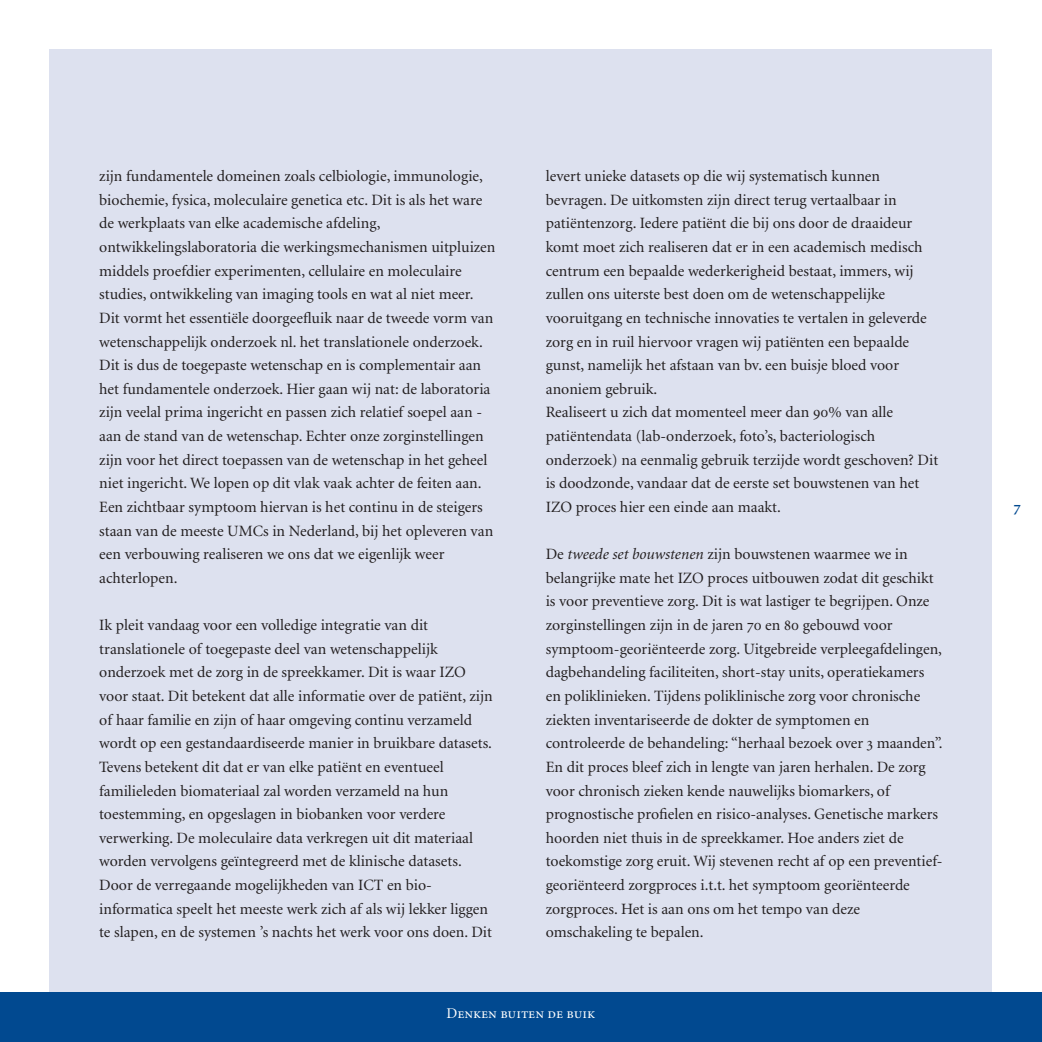
<style>
.page{position:relative;width:1042px;height:1042px;background:#fff}
.page>*{position:absolute;margin:0;border:0;box-sizing:border-box;transform-origin:0 0}
.t1{font:15.75px/23.6px "Minion";color:#231f20}
.t2{font:15.75px "Minion Semibold SC";color:#014990}
.t3{font:14.88px "Minion Regular SC";letter-spacing:-.005em;color:#fff}
.s1{font-family:"Minion Regular SC"}
.s2{font-style:italic}
</style>
<div class="page">
<div style="left:50px;top:50px;width:942px;height:992px;background:#dde1ef"></div>
<div style="left:0;top:992px;width:1042px;height:50px;background:#014990"></div>
<p class="t1" style="left:99px;top:165px;width:398px">zijn fundamentele domeinen zoals celbiologie, immunologie, biochemie, fysica, moleculaire genetica etc. Dit is als het ware de werkplaats van elke academische afdeling, ontwikkelingslaboratoria die werkingsmechanismen uitpluizen middels proefdier experimenten, cellulaire en moleculaire studies, ontwikkeling van imaging tools en wat al niet meer.<br>Dit vormt het essentiële doorgeefluik naar de tweede vorm van wetenschappelijk onderzoek nl. het translationele onderzoek.<br>Dit is dus de toegepaste wetenschap en is complementair aan het fundamentele onderzoek. Hier gaan wij nat: de laboratoria zijn veelal prima ingericht en passen zich relatief soepel aan - aan de stand van de wetenschap. Echter onze zorginstellingen zijn voor het direct toepassen van de wetenschap in het geheel niet ingericht. We lopen op dit vlak vaak achter de feiten aan.<br>Een zichtbaar symptoom hiervan is het continu in de steigers staan van de meeste UMCs in Nederland, bij het opleveren van een verbouwing realiseren we ons dat we eigenlijk weer achterlopen.</p>
<p class="t1" style="left:99px;top:614px;width:395px">Ik pleit vandaag voor een volledige integratie van dit translationele of toegepaste deel van wetenschappelijk onderzoek met de zorg in de spreekkamer. Dit is waar IZO voor staat. Dit betekent dat alle informatie over de patiënt, zijn of haar familie en zijn of haar omgeving continu verzameld wordt op een gestandaardiseerde manier in bruikbare datasets.<br>Tevens betekent dit dat er van elke patiënt en eventueel familieleden biomateriaal zal worden verzameld na hun toestemming, en opgeslagen in biobanken voor verdere verwerking. De moleculaire data verkregen uit dit materiaal worden vervolgens geïntegreerd met de klinische datasets.<br>Door de verregaande mogelijkheden van ICT en bio&shy;informatica speelt het meeste werk zich af als wij lekker liggen te slapen, en de systemen ’s nachts het werk voor ons doen. Dit</p>
<p class="t1" style="left:546px;top:165px;width:394px">levert unieke datasets op die wij systematisch kunnen bevragen. De uitkomsten zijn direct terug vertaalbaar in patiëntenzorg. Iedere patiënt die bij ons door de draaideur komt moet zich realiseren dat er in een academisch medisch centrum een bepaalde wederkerigheid bestaat, immers, wij zullen ons uiterste best doen om de wetenschappelijke vooruitgang en technische innovaties te vertalen in geleverde zorg en in ruil hiervoor vragen wij patiënten een bepaalde gunst, namelijk het afstaan van bv. een buisje bloed voor anoniem gebruik.<br>Realiseert u zich dat momenteel meer dan <span class="s1">90</span>% van alle patiëntendata (lab-onderzoek, foto’s, bacteriologisch onderzoek) na eenmalig gebruik terzijde wordt geschoven? Dit is doodzonde, vandaar dat de eerste set bouwstenen van het IZO proces hier een einde aan maakt.</p>
<p class="t1" style="left:546px;top:543px;width:398px">De <span class="s2">tweede set bouwstenen</span> zijn bouwstenen waarmee we in belangrijke mate het IZO proces uitbouwen zodat dit geschikt is voor preventieve zorg. Dit is wat lastiger te begrijpen. Onze zorginstellingen zijn in de jaren <span class="s1">70</span> en <span class="s1">80</span> gebouwd voor symptoom-georiënteerde zorg. Uitgebreide verpleegafdelingen, dagbehandeling faciliteiten, short-stay units, operatiekamers en poliklinieken. Tijdens poliklinische zorg voor chronische ziekten inventariseerde de dokter de symptomen en controleerde de behandeling: “herhaal bezoek over <span class="s1">3</span> maanden”.<br>En dit proces bleef zich in lengte van jaren herhalen. De zorg voor chronisch zieken kende nauwelijks biomarkers, of prognostische profielen en risico-analyses. Genetische markers hoorden niet thuis in de spreekkamer. Hoe anders ziet de toekomstige zorg eruit. Wij stevenen recht af op een preventief&shy;georiënteerd zorgproces i.t.t. het symptoom georiënteerde zorgproces. Het is aan ons om het tempo van deze omschakeling te bepalen.</p>
<p class="t3" style="left:447px;top:1006px;width:150px">Denken buiten de buik</p>
<p class="t2" style="left:1013px;top:499px;width:9px">7</p>
</div>
